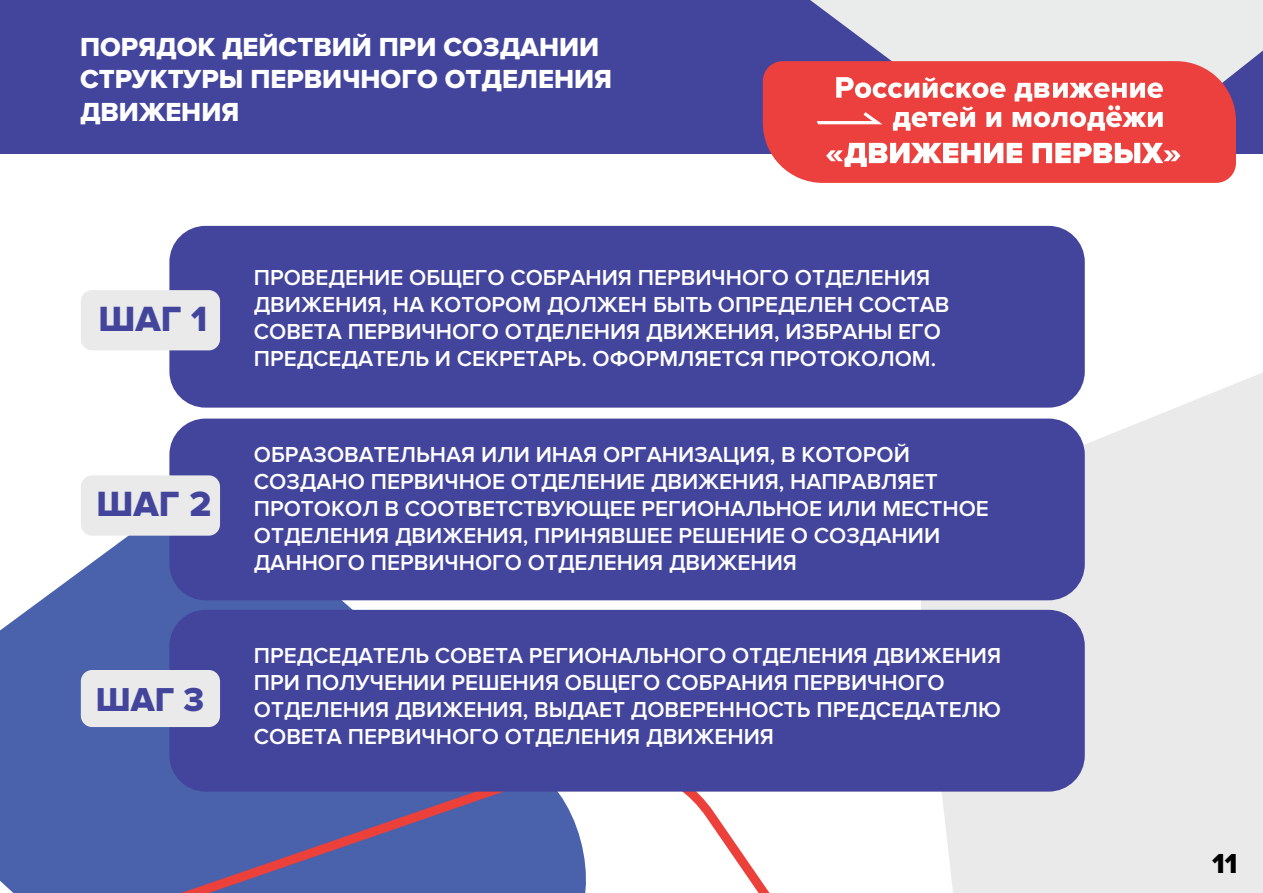
<style>
.page{position:relative;width:1263px;height:893px;background:#fff}
.page>*{position:absolute;margin:0;border:0;box-sizing:border-box;transform-origin:0 0}
.t1{font:36.3px "Proxima Nova Extrabld";color:#43459d}
.t2{font:34.35px "Proxima Nova Extrabld";color:#43459d}
.t3{font:800 28.5px "Proxima Nova";color:#000001}
.t4{font:27.15px/32.5px "Proxima Nova Extrabld";color:#fff}
.t5{font:600 22.5px/27px "Proxima Nova";color:#fff}
</style>
<div class="page">
<div style="left:169px;top:226px;width:916px;height:182px;background:#43459d;border-radius:36px"></div>
<svg style="left:0;top:536px;width:593px;height:357px;background:#6377b7"></svg>
<svg style="left:170px;top:766px;width:600px;height:127px"></svg>
<svg style="left:915px;top:345px;width:348px;height:548px;fill:#e9eae9"></svg>
<div style="left:81px;top:290px;width:139px;height:60px;background:#e9eae9;border-radius:11px"></div>
<div style="left:169px;top:610px;width:916px;height:182px;background:#43459d;border-radius:36px"></div>
<div style="left:81px;top:670px;width:139px;height:57px;background:#e9eae9;border-radius:11px"></div>
<div style="left:0;top:0;width:1263px;height:153px;background:#43459d"></div>
<svg style="left:810px;top:0;width:453px;height:154px;fill:#e9ecea"></svg>
<svg style="left:763px;top:61px;width:473px;height:122px;background:#e94745"></svg>
<svg style="left:836px;top:77px;width:169px;height:21px;background:#f49796"></svg>
<svg style="left:893px;top:106px;width:82px;height:25px;background:#f38f8d"></svg>
<svg style="left:986px;top:112px;width:15px;height:15px"></svg>
<svg style="left:817px;top:112px;width:65px;height:12px"></svg>
<svg style="left:1012px;top:82px;width:151px;height:49px;background:#f38e8c"></svg>
<svg style="left:826px;top:143px;width:196px;height:24px"></svg>
<svg style="left:1032px;top:143px;width:148px;height:20px"></svg>
<div style="left:169px;top:419px;width:916px;height:181px;background:#43459d;border-radius:36px"></div>
<div style="left:81px;top:475px;width:139px;height:61px;background:#e9eae9;border-radius:11px"></div>
<p class="t4" style="left:80px;top:31px;width:533px">ПОРЯДОК ДЕЙСТВИЙ ПРИ СОЗДАНИИ<br>СТРУКТУРЫ ПЕРВИЧНОГО ОТДЕЛЕНИЯ<br>ДВИЖЕНИЯ</p>
<h1 class="t1" style="left:99px;top:298px;width:110px">ШАГ 1</h1>
<h1 class="t1" style="left:97px;top:483px;width:116px">ШАГ 2</h1>
<h2 class="t2" style="left:96px;top:679px;width:110px">ШАГ 3</h2>
<p class="t5" style="left:254px;top:265px;width:697px">ПРОВЕДЕНИЕ ОБЩЕГО СОБРАНИЯ ПЕРВИЧНОГО ОТДЕЛЕНИЯ ДВИЖЕНИЯ, НА КОТОРОМ ДОЛЖЕН БЫТЬ ОПРЕДЕЛЕН СОСТАВ СОВЕТА ПЕРВИЧНОГО ОТДЕЛЕНИЯ ДВИЖЕНИЯ, ИЗБРАНЫ ЕГО ПРЕДСЕДАТЕЛЬ И СЕКРЕТАРЬ. ОФОРМЛЯЕТСЯ ПРОТОКОЛОМ.</p>
<p class="t5" style="left:254px;top:442px;width:737px">ОБРАЗОВАТЕЛЬНАЯ ИЛИ ИНАЯ ОРГАНИЗАЦИЯ, В КОТОРОЙ СОЗДАНО ПЕРВИЧНОЕ ОТДЕЛЕНИЕ ДВИЖЕНИЯ, НАПРАВЛЯЕТ ПРОТОКОЛ В СООТВЕТСТВУЮЩЕЕ РЕГИОНАЛЬНОЕ ИЛИ МЕСТНОЕ ОТДЕЛЕНИЯ ДВИЖЕНИЯ, ПРИНЯВШЕЕ РЕШЕНИЕ О СОЗДАНИИ ДАННОГО ПЕРВИЧНОГО ОТДЕЛЕНИЯ ДВИЖЕНИЯ</p>
<p class="t5" style="left:254px;top:642px;width:749px">ПРЕДСЕДАТЕЛЬ СОВЕТА РЕГИОНАЛЬНОГО ОТДЕЛЕНИЯ ДВИЖЕНИЯ ПРИ ПОЛУЧЕНИИ РЕШЕНИЯ ОБЩЕГО СОБРАНИЯ ПЕРВИЧНОГО ОТДЕЛЕНИЯ ДВИЖЕНИЯ, ВЫДАЕТ ДОВЕРЕННОСТЬ ПРЕДСЕДАТЕЛЮ СОВЕТА ПЕРВИЧНОГО ОТДЕЛЕНИЯ ДВИЖЕНИЯ</p>
<p class="t3" style="left:1212px;top:847px;width:27px">11</p>
</div>
